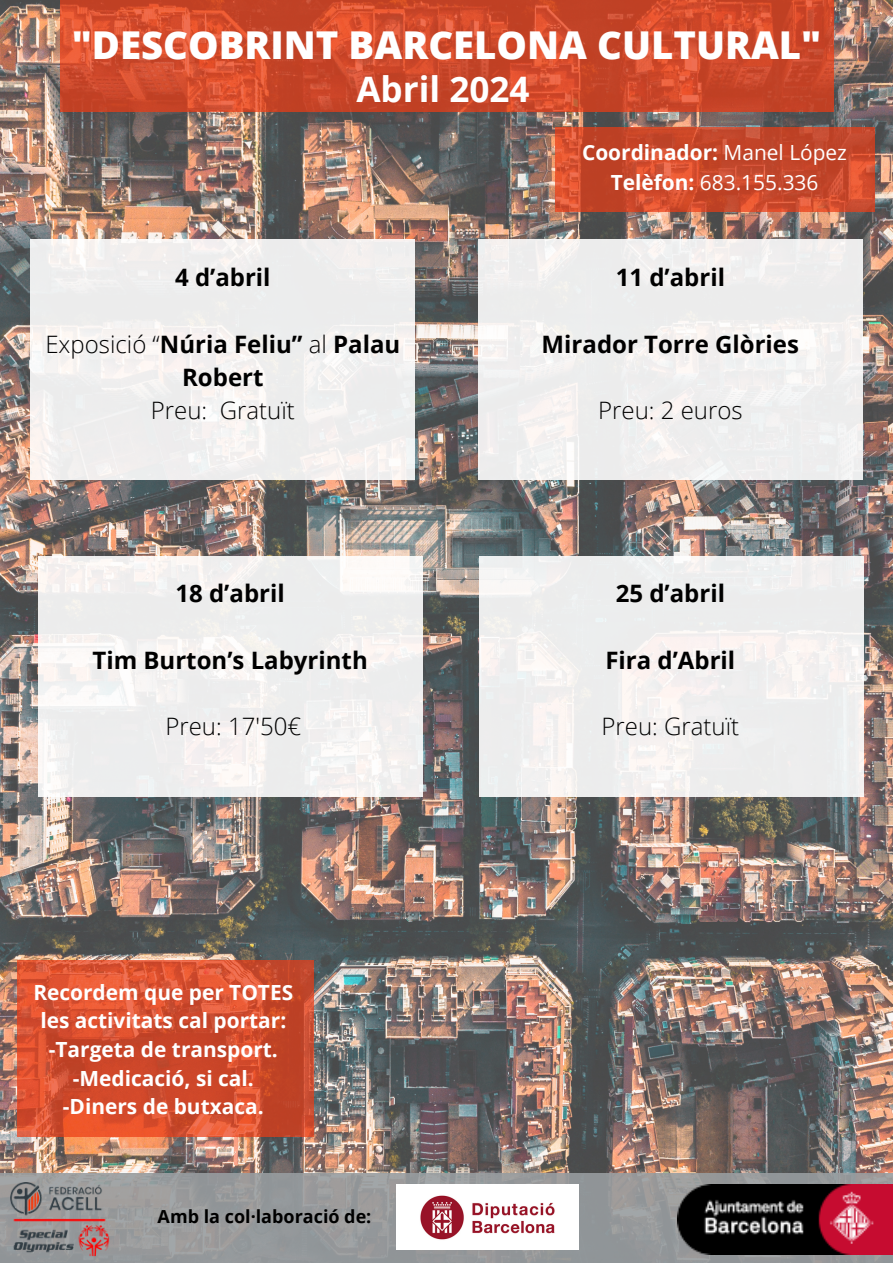
<style>
.page{position:relative;width:893px;height:1263px;background:#fff}
.page>*{position:absolute;margin:0;border:0;box-sizing:border-box;transform-origin:0 0}
.t1{font:800 38.4px "Open Sans";color:#fff}
.t2{font:700 35.1px "Open Sans";color:#fff}
.t3{font:700 24px "Open Sans";color:#000}
.t4{font:300 24px/33.2px "Open Sans";color:#000;text-align:center}
.t5{font:700 20.85px/28.7px "Open Sans";color:#fff;text-align:center}
.t6{font:20.85px "Open Sans";color:#fff}
.t7{font:700 18px "Open Sans";color:#000}
.s1{font-weight:400}
.s2{font-weight:700}
</style>
<div class="page">
<img style="left:0;top:0;width:893px;height:1174px">
<svg style="left:60px;top:0;width:773px;height:112px;background:#ce4a2b"></svg>
<svg style="left:554px;top:128px;width:320px;height:84px;background:#cb4b2d"></svg>
<div style="left:31px;top:239px;width:384px;height:241px;background:linear-gradient(to right,#f2f0f0,#f0efef)"></div>
<div style="left:0;top:1174px;width:893px;height:89px;background:#989da0"></div>
<div style="left:478px;top:239px;width:384px;height:241px;background:linear-gradient(to right,#f0efef,#f0f0f0)"></div>
<div style="left:38px;top:556px;width:384px;height:241px;background:linear-gradient(to right,#f2f1f1,#f2f1f0)"></div>
<svg style="left:18px;top:960px;width:295px;height:177px;background:#d34e2f"></svg>
<img style="left:677px;top:1184px;width:216px;height:70px">
<div style="left:479px;top:556px;width:385px;height:241px;background:linear-gradient(to right,#f1f0f0,#f0efef)"></div>
<img style="left:10px;top:1182px;width:99px;height:74px">
<img style="left:396px;top:1184px;width:183px;height:65px">
<h6 class="t1" style="left:72px;top:18px;width:751px">"DESCOBRINT BARCELONA CULTURAL"</h6>
<h3 class="t2" style="left:356px;top:64px;width:175px">Abril 2024</h3>
<h3 class="t5" style="left:582px;top:137px;width:266px">Coordinador: <span class="s1">Manel López</span></h3>
<p class="t6" style="left:610px;top:168px;width:209px"><span class="s2">Telèfon:</span> 683.155.336</p>
<h4 class="t3" style="left:175px;top:260px;width:97px">4 d’abril</h4>
<h3 class="t3" style="left:616px;top:260px;width:111px">11 d’abril</h3>
<h3 class="t4" style="left:45px;top:327px;width:356px">Exposició “<span class="s2">Núria Feliu”</span> al <span class="s2">Palau<br>Robert<br></span>Preu: Gratuït</h3>
<h4 class="t3" style="left:541px;top:327px;width:259px">Mirador Torre Glòries</h4>
<h3 class="t4" style="left:598px;top:393px;width:146px">Preu: 2 euros</h3>
<h3 class="t3" style="left:175px;top:577px;width:111px">18 d’abril</h3>
<p class="t3" style="left:616px;top:577px;width:111px">25 d’abril</p>
<h4 class="t3" style="left:92px;top:643px;width:277px">Tim Burton’s Labyrinth</h4>
<p class="t3" style="left:605px;top:643px;width:131px">Fira d’Abril</p>
<h3 class="t4" style="left:165px;top:709px;width:137px">Preu: 17'50€</h3>
<p class="t4" style="left:601px;top:709px;width:139px">Preu: Gratuït</p>
<h4 class="t5" style="left:33px;top:977px;width:261px">Recordem que per TOTES les activitats cal portar: -Targeta de transport. -Medicació, si cal. -Diners de butxaca.</h4>
<h5 class="t7" style="left:158px;top:1203px;width:215px">Amb la col·laboració de:</h5>
</div>
